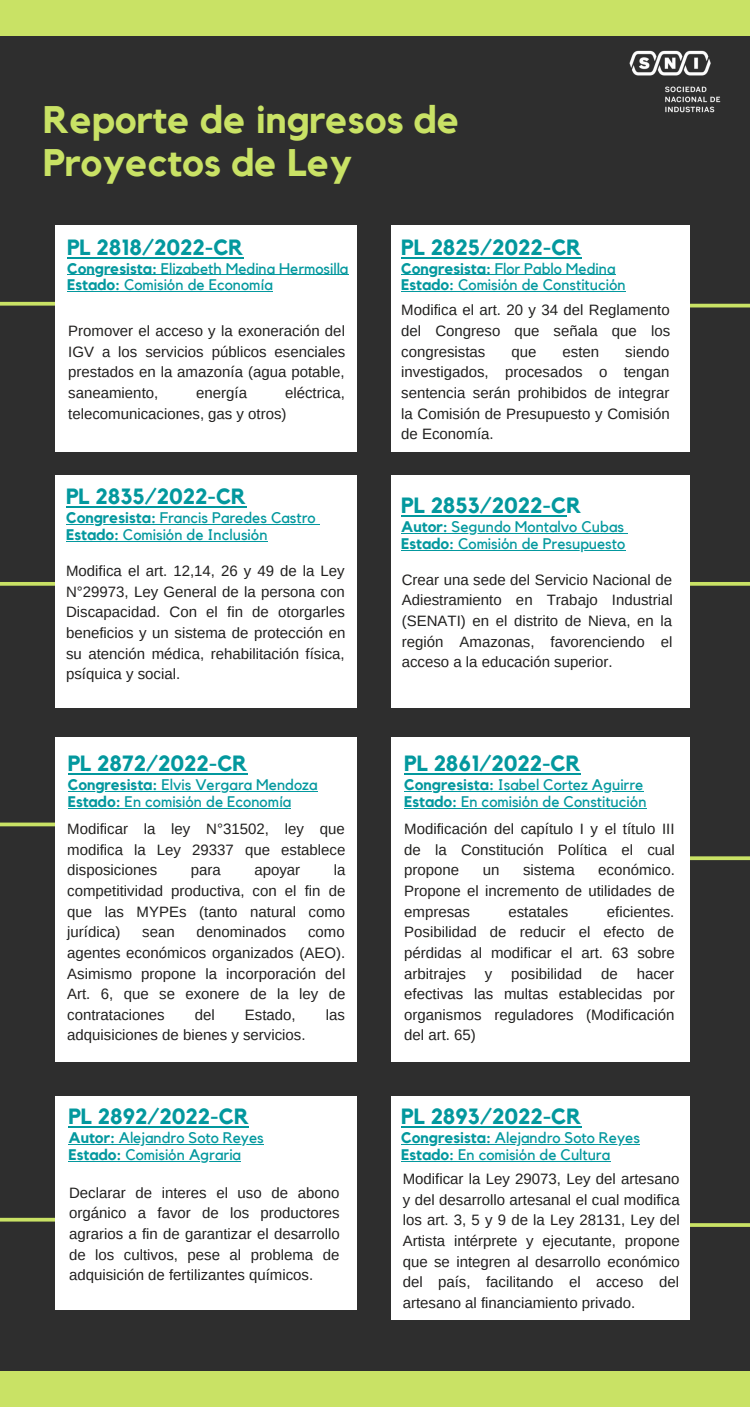
<style>
.page{position:relative;width:750px;height:1407px;background:#fff}
.page>*{position:absolute;margin:0;border:0;box-sizing:border-box;transform-origin:0 0}
.t1{font:700 38.25px/42.1px "Kollektif";color:#c9e265}
.t2{font:700 22px "Kollektif";color:#03989e}
.t3{font:15.38px/16.9px "Kollektif";color:#03989e}
.t4{font:15px/20.6px "Arimo";color:#21201f;text-align:justify}
.s1{font-weight:700}
</style>
<div class="page">
<div style="left:0;top:0;width:750px;height:1406px;background:#2e2e2e"></div>
<div style="left:0;top:1371px;width:750px;height:35px;background:#c9e265"></div>
<div style="left:0;top:0;width:750px;height:35px;background:#c9e265"></div>
<hr style="left:0;top:302px;width:55px;height:3px;background:#c9e265">
<hr style="left:0;top:582px;width:125px;height:3px;background:#c9e265">
<svg style="left:0;top:822px;width:55px;height:4px"></svg>
<div style="left:55px;top:225px;width:302px;height:226px;background:#fff"></div>
<div style="left:55px;top:475px;width:302px;height:233px;background:#fff"></div>
<div style="left:55px;top:737px;width:302px;height:325px;background:#fff"></div>
<hr style="left:629px;top:582px;width:121px;height:3px;background:#c9e265">
<svg style="left:689px;top:856px;width:61px;height:4px"></svg>
<div style="left:391px;top:475px;width:298px;height:233px;background:#fff"></div>
<div style="left:391px;top:737px;width:298px;height:325px;background:#fff"></div>
<hr style="left:401px;top:515px;width:165px;height:2px;background:#03989e">
<hr style="left:401px;top:533px;width:47px;height:1px;background:#03989e">
<hr style="left:448px;top:533px;width:176px;height:1px;background:#03989e">
<hr style="left:401px;top:550px;width:53px;height:1px;background:#03989e">
<hr style="left:454px;top:550px;width:171px;height:1px;background:#03989e">
<hr style="left:404px;top:773px;width:177px;height:1px;background:#03989e">
<hr style="left:404px;top:790px;width:90px;height:1px;background:#03989e">
<hr style="left:494px;top:790px;width:149px;height:1px;background:#03989e">
<hr style="left:404px;top:807px;width:53px;height:1px;background:#03989e">
<hr style="left:457px;top:807px;width:190px;height:1px;background:#03989e">
<hr style="left:689px;top:304px;width:61px;height:3px;background:#c9e265">
<div style="left:391px;top:225px;width:298px;height:226px;background:#fff"></div>
<hr style="left:67px;top:257px;width:177px;height:1px;background:#03989e">
<hr style="left:67px;top:274px;width:90px;height:1px;background:#03989e">
<hr style="left:157px;top:274px;width:191px;height:1px;background:#03989e">
<hr style="left:67px;top:291px;width:53px;height:1px;background:#03989e">
<hr style="left:120px;top:291px;width:153px;height:1px;background:#03989e">
<hr style="left:66px;top:506px;width:180px;height:2px;background:#03989e">
<hr style="left:66px;top:524px;width:90px;height:1px;background:#03989e">
<hr style="left:156px;top:524px;width:160px;height:1px;background:#03989e">
<hr style="left:66px;top:540px;width:53px;height:1px;background:#03989e">
<hr style="left:119px;top:540px;width:149px;height:1px;background:#03989e">
<hr style="left:401px;top:257px;width:181px;height:1px;background:#03989e">
<hr style="left:401px;top:274px;width:90px;height:1px;background:#03989e">
<hr style="left:491px;top:274px;width:124px;height:1px;background:#03989e">
<hr style="left:401px;top:291px;width:53px;height:1px;background:#03989e">
<hr style="left:454px;top:291px;width:172px;height:1px;background:#03989e">
<img style="left:629px;top:50px;width:92px;height:63px">
<hr style="left:68px;top:773px;width:180px;height:1px;background:#03989e">
<hr style="left:68px;top:790px;width:89px;height:1px;background:#03989e">
<hr style="left:157px;top:790px;width:161px;height:1px;background:#03989e">
<hr style="left:68px;top:807px;width:53px;height:1px;background:#03989e">
<hr style="left:121px;top:807px;width:170px;height:1px;background:#03989e">
<svg style="left:0;top:1217px;width:55px;height:4px"></svg>
<div style="left:55px;top:1095px;width:302px;height:214px;background:#fff"></div>
<hr style="left:68px;top:1126px;width:181px;height:2px;background:#03989e">
<hr style="left:68px;top:1144px;width:47px;height:1px;background:#03989e">
<hr style="left:115px;top:1144px;width:149px;height:1px;background:#03989e">
<hr style="left:68px;top:1160px;width:53px;height:1px;background:#03989e">
<hr style="left:121px;top:1160px;width:120px;height:1px;background:#03989e">
<hr style="left:629px;top:1223px;width:121px;height:3px;background:#c9e265">
<div style="left:391px;top:1095px;width:298px;height:224px;background:#fff"></div>
<hr style="left:401px;top:1126px;width:181px;height:2px;background:#03989e">
<hr style="left:401px;top:1144px;width:90px;height:1px;background:#03989e">
<hr style="left:491px;top:1144px;width:149px;height:1px;background:#03989e">
<hr style="left:401px;top:1160px;width:53px;height:1px;background:#03989e">
<hr style="left:454px;top:1160px;width:156px;height:1px;background:#03989e">
<h1 class="t1" style="left:43px;top:100px;width:418px">Reporte de ingresos de<br>Proyectos de Ley</h1>
<h2 class="t2" style="left:67px;top:237px;width:178px">PL 2818/2022-CR</h2>
<p class="t3" style="left:67px;top:260px;width:283px"><span class="s1">Congresista:</span> Elizabeth Medina Hermosilla<br><span class="s1">Estado:</span> Comisión de Economía</p>
<p class="t4" style="left:68px;top:320px;width:279px">Promover el acceso y la exoneración del IGV a los servicios públicos esenciales prestados en la amazonía (agua potable, saneamiento,</p>
<p class="t4" style="left:68px;top:382px;width:278px;text-indent:217px">eléctrica, telecomunicaciones, gas y otros)</p>
<p class="t4" style="left:196px;top:382px;width:52px">energía</p>
<h2 class="t2" style="left:66px;top:486px;width:182px">PL 2835/2022-CR</h2>
<p class="t3" style="left:66px;top:509px;width:251px"><span class="s1">Congresista:</span> Francis Paredes Castro<br><span class="s1">Estado:</span> Comisión de Inclusión</p>
<h2 class="t2" style="left:401px;top:237px;width:182px">PL 2825/2022-CR</h2>
<p class="t3" style="left:401px;top:260px;width:226px"><span class="s1">Congresista:</span> Flor Pablo Medina<br><span class="s1">Estado:</span> Comisión de Constitución</p>
<p class="t4" style="left:401px;top:300px;width:271px">Modifica el art. 20 y 34 del Reglamento del Congreso que señala que los congresistas</p>
<p class="t4" style="left:401px;top:341px;width:270px;text-indent:224px">siendo investigados, procesados o tengan sentencia serán prohibidos de integrar la Comisión de Presupuesto y Comisión de Economía.</p>
<p class="t4" style="left:511px;top:341px;width:27px">que</p>
<p class="t4" style="left:563px;top:341px;width:38px">esten</p>
<h2 class="t2" style="left:401px;top:495px;width:182px">PL 2853/2022-CR</h2>
<p class="t3" style="left:401px;top:519px;width:226px"><span class="s1">Autor:</span> Segundo Montalvo Cubas<br><span class="s1">Estado:</span> Comisión de Presupuesto</p>
<p class="t4" style="left:66px;top:560px;width:281px">Modifica el art. 12,14, 26 y 49 de la Ley N°29973, Ley General de la persona con Discapacidad. Con el fin de otorgarles beneficios y un sistema de protección en su atención médica, rehabilitación física, psíquica y social.</p>
<p class="t4" style="left:402px;top:569px;width:272px">Crear una sede del Servicio Nacional de Adiestramiento en Trabajo Industrial (SENATI) en el distrito de Nieva, en la región Amazonas, favorenciendo el acceso a la educación superior.</p>
<h2 class="t2" style="left:68px;top:753px;width:181px">PL 2872/2022-CR</h2>
<p class="t3" style="left:68px;top:776px;width:251px"><span class="s1">Congresista:</span> Elvis Vergara Mendoza<br><span class="s1">Estado:</span> En comisión de Economía</p>
<p class="t4" style="left:67px;top:818px;width:280px">Modificar la ley N°31502, ley que modifica la Ley 29337 que establece disposiciones</p>
<p class="t4" style="left:67px;top:859px;width:280px;text-indent:267px">la competitividad productiva, con el fin de que las MYPEs (tanto natural como jurídica)</p>
<p class="t4" style="left:191px;top:859px;width:32px">para</p>
<p class="t4" style="left:254px;top:859px;width:47px">apoyar</p>
<p class="t4" style="left:142px;top:921px;width:34px">sean</p>
<p class="t4" style="left:196px;top:921px;width:92px">denominados</p>
<p class="t4" style="left:67px;top:921px;width:280px;text-indent:241px">como agentes económicos organizados (AEO).<br>Asimismo propone la incorporación del Art. 6, que se exonere de la ley de contrataciones</p>
<p class="t4" style="left:195px;top:1004px;width:22px">del</p>
<p class="t4" style="left:245px;top:1004px;width:52px">Estado,</p>
<p class="t4" style="left:326px;top:1004px;width:21px">las</p>
<p class="t4" style="left:67px;top:1024px;width:240px">adquisiciones de bienes y servicios.</p>
<h2 class="t2" style="left:68px;top:1106px;width:182px">PL 2892/2022-CR</h2>
<p class="t3" style="left:68px;top:1129px;width:197px"><span class="s1">Autor:</span> Alejandro Soto Reyes<br><span class="s1">Estado:</span> Comisión Agraria</p>
<p class="t4" style="left:69px;top:1182px;width:272px">Declarar de interes el uso de abono orgánico a favor de los productores agrarios a fin de garantizar el desarrollo de los cultivos, pese al problema de adquisición de fertilizantes químicos.</p>
<h2 class="t2" style="left:404px;top:753px;width:178px">PL 2861/2022-CR</h2>
<p class="t3" style="left:404px;top:776px;width:244px"><span class="s1">Congresista:</span> Isabel Cortez Aguirre<br><span class="s1">Estado:</span> En comisión de Constitución</p>
<p class="t4" style="left:404px;top:818px;width:272px">Modificación del capítulo I y el título III de la Constitución Política el cual propone</p>
<p class="t4" style="left:404px;top:859px;width:272px;text-indent:194px">económico.<br>Propone el incremento de utilidades de empresas</p>
<p class="t4" style="left:483px;top:859px;width:18px">un</p>
<p class="t4" style="left:523px;top:859px;width:53px">sistema</p>
<p class="t4" style="left:404px;top:901px;width:272px;text-indent:203px">eficientes.<br>Posibilidad de reducir el efecto de pérdidas al modificar el art. 63 sobre arbitrajes</p>
<p class="t4" style="left:508px;top:901px;width:61px">estatales</p>
<p class="t4" style="left:404px;top:962px;width:272px;text-indent:232px">hacer efectivas las multas establecidas por organismos reguladores (Modificación del art. 65)</p>
<p class="t4" style="left:485px;top:962px;width:9px">y</p>
<p class="t4" style="left:511px;top:962px;width:72px">posibilidad</p>
<p class="t4" style="left:601px;top:962px;width:18px">de</p>
<h2 class="t2" style="left:401px;top:1106px;width:182px">PL 2893/2022-CR</h2>
<p class="t3" style="left:401px;top:1129px;width:240px"><span class="s1">Congresista:</span> Alejandro Soto Reyes<br><span class="s1">Estado:</span> En comisión de Cultura</p>
<p class="t4" style="left:403px;top:1168px;width:279px">Modificar la Ley 29073, Ley del artesano y del desarrollo artesanal el cual modifica los art. 3, 5 y 9 de la Ley 28131, Ley del Artista intérprete y ejecutante, propone que se integren al desarrollo económico del país, facilitando el acceso del artesano al financiamiento privado.</p>
</div>
